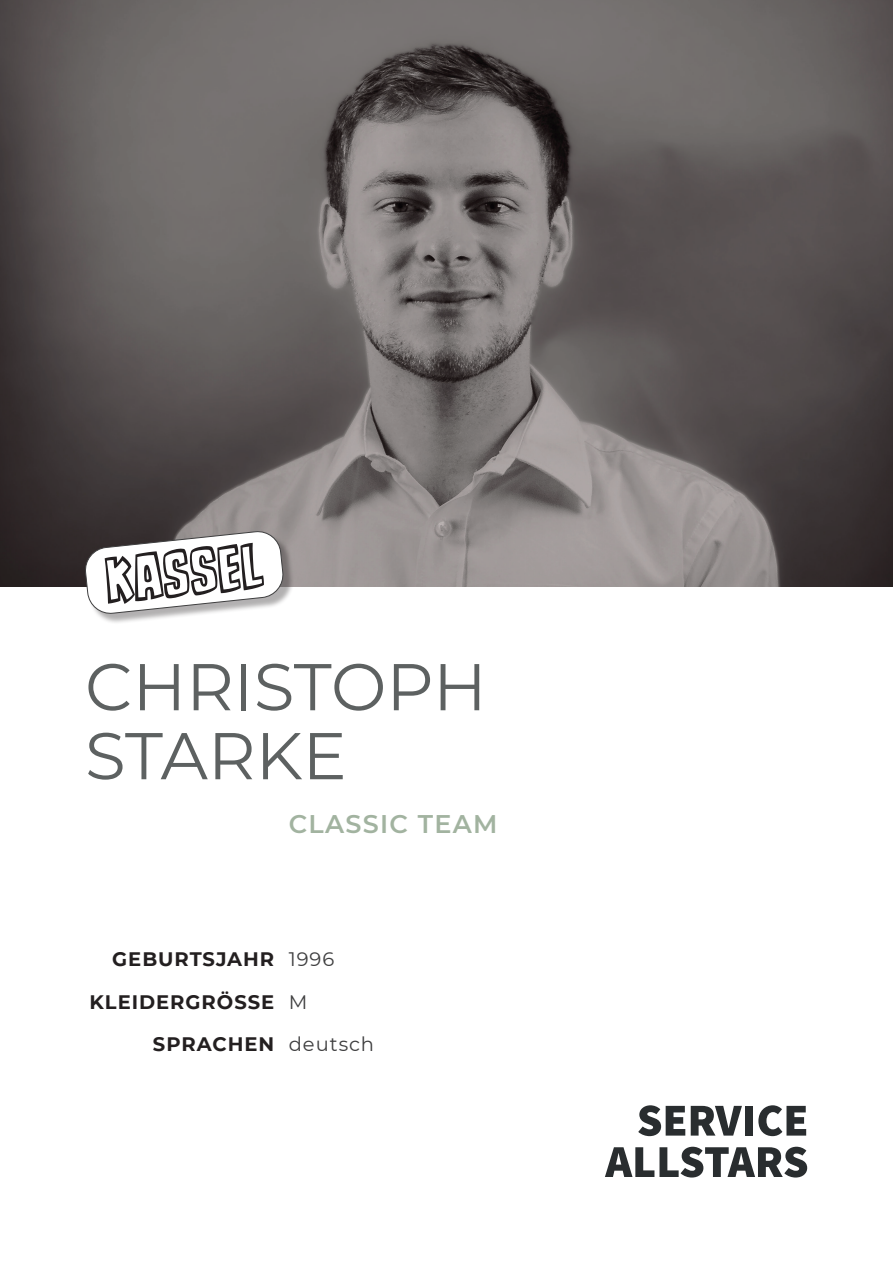
<style>
.page{position:relative;width:893px;height:1263px;background:#fff}
.page>*{position:absolute;margin:0;border:0;box-sizing:border-box;transform-origin:0 0}
.t1{font:67.35px "CC Dynamic Duo Open Variable";color:#231f20}
.t2{font:66px/69px "Montserrat";color:#5d6161}
.t3{font:600 25.5px "Montserrat";letter-spacing:.05em;color:#a2b3a0}
.t4{font:700 19.5px/42.5px "Montserrat";letter-spacing:.05em;color:#231f20;text-align:right}
.t5{font:19.5px/42.5px "Montserrat";letter-spacing:.05em;color:#3e3e3f}
</style>
<div class="page">
<img style="left:0;top:0;width:893px;height:587px">
<svg style="left:638px;top:1105px;width:47px;height:31px"></svg>
<svg style="left:691px;top:1106px;width:51px;height:29px"></svg>
<div style="left:745px;top:1106px;width:8px;height:29px;background:#292d2f"></div>
<svg style="left:758px;top:1105px;width:48px;height:31px"></svg>
<svg style="left:605px;top:1147px;width:202px;height:30px"></svg>
<div style="left:87px;top:533px;width:207px;height:92px;background:#231f20;opacity:.35"></div>
<svg style="left:84px;top:530px;width:200px;height:84px"></svg>
<h1 class="t1" style="left:101px;top:539px;width:160px;rotate:-6deg">KASSEL</h1>
<h2 class="t2" style="left:85px;top:650px;width:403px">CHRISTOPH<br>STARKE</h2>
<h3 class="t3" style="left:289px;top:805px;width:210px">CLASSIC TEAM</h3>
<p class="t4" style="left:90px;top:937px;width:186px">GEBURTSJAHR<br>KLEIDERGRÖSSE<br>SPRACHEN</p>
<p class="t5" style="left:289px;top:937px;width:87px">1996<br>M deutsch</p>
</div>
